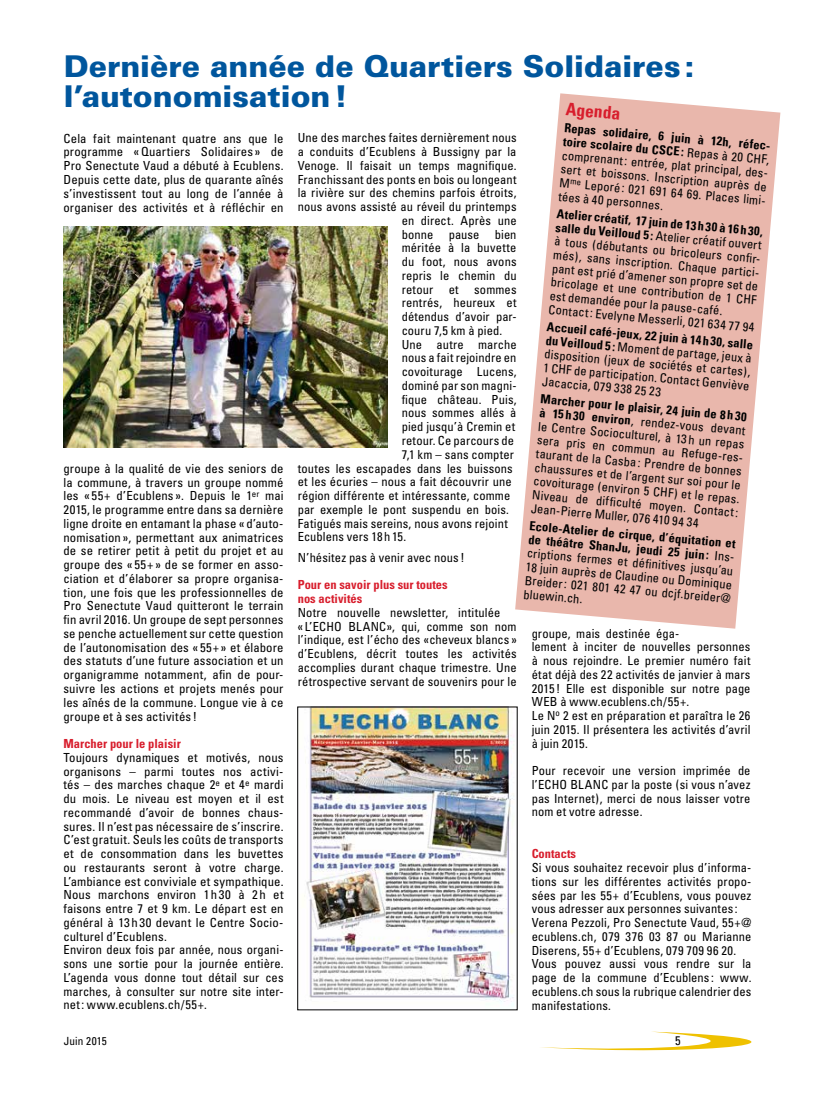
<style>
.page{position:relative;width:833px;height:1099px;background:#fff}
.page>*{position:absolute;margin:0;border:0;box-sizing:border-box;transform-origin:0 0}
.t1{font:900 30px/30px "Univers";color:#00569d}
.t2{font:700 condensed 17.5px "Univers";color:#d81e2d}
.t3{font:condensed 12.5px/13.8px "Univers";letter-spacing:.01em;color:#000}
.t4{font:700 condensed 12.5px/13.8px "Univers";color:#d81e2d}
.t5{font:condensed 11.25px "Univers";letter-spacing:.015em;color:#000}
.s1{font-weight:700}
</style>
<div class="page">
<svg style="left:541px;top:1031px;width:210px;height:19px"></svg>
<svg style="left:515px;top:93px;width:265px;height:535px;fill:#e9b7ac"></svg>
<img style="left:304px;top:708px;width:210px;height:297px">
<img style="left:63px;top:227px;width:324px;height:220px">
<h1 class="t1" style="left:64px;top:51px;width:632px">Dernière année de Quartiers Solidaires: l’autonomisation!</h1>
<h2 class="t2" style="left:567px;top:98px;width:56px;rotate:5deg">Agenda</h2>
<p class="t3" style="left:565px;top:121px;width:210px;rotate:5deg"><span class="s1">Repas solidaire, 6 juin à 12h, réfec&shy;toire scolaire du CSCE :</span> Repas à 20 CHF, comprenant: entrée, plat principal, des&shy;sert et boissons. Inscription auprès de M<sup>me</sup> Leporé: 021 691 64 69. Places limi&shy;tées à 40 personnes.</p>
<p class="t3" style="left:557px;top:206px;width:208px;rotate:5deg"><span class="s1">Atelier créatif, 17 juin de 13 h30 à 16 h30, salle du Veilloud 5 :</span> Atelier créatif ouvert à tous (débutants ou bricoleurs confi r&shy;més), sans inscription. Chaque partici&shy;pant est prié d’amener son propre set de bricolage et une contribution de 1 CHF est demandée pour la pause-café.<br>Contact: Evelyne Messerli, 021 634 77 94</p>
<p class="t3" style="left:298px;top:131px;width:220px">Une des marches faites dernièrement nous</p>
<p class="t3" style="left:298px;top:145px;width:220px">a conduits d’Ecublens à Bussigny par la</p>
<p class="t3" style="left:298px;top:158px;width:220px">Venoge. Il faisait un temps magnifique.</p>
<p class="t3" style="left:298px;top:172px;width:220px">Franchissant des ponts en bois ou longeant</p>
<p class="t3" style="left:298px;top:186px;width:220px">la rivière sur des chemins parfois étroits,</p>
<p class="t3" style="left:298px;top:200px;width:220px">nous avons assisté au réveil du printemps</p>
<p class="t3" style="left:402px;top:213px;width:116px">en direct. Après une</p>
<p class="t3" style="left:402px;top:227px;width:116px">bonne pause bien</p>
<p class="t3" style="left:402px;top:241px;width:116px">méritée à la buvette</p>
<p class="t3" style="left:402px;top:255px;width:116px">du foot, nous avons</p>
<p class="t3" style="left:402px;top:268px;width:116px">repris le chemin du</p>
<p class="t3" style="left:402px;top:282px;width:116px">retour et sommes</p>
<p class="t3" style="left:402px;top:296px;width:116px">rentrés, heureux et</p>
<p class="t3" style="left:402px;top:310px;width:116px">détendus d’avoir par-</p>
<p class="t3" style="left:402px;top:323px;width:102px">couru 7,5 km à pied.</p>
<p class="t3" style="left:402px;top:337px;width:116px">Une autre marche</p>
<p class="t3" style="left:402px;top:351px;width:116px">nous a fait rejoindre en</p>
<p class="t3" style="left:402px;top:365px;width:116px">covoiturage Lucens,</p>
<p class="t3" style="left:402px;top:378px;width:116px">dominé par son magni-</p>
<p class="t3" style="left:402px;top:392px;width:116px">fique château. Puis,</p>
<p class="t3" style="left:402px;top:406px;width:116px">nous sommes allés à</p>
<p class="t3" style="left:402px;top:420px;width:115px">pied jusqu’à Cremin et</p>
<p class="t3" style="left:402px;top:433px;width:114px">retour. Ce parcours de</p>
<p class="t3" style="left:402px;top:447px;width:114px">7,1 km – sans compter</p>
<p class="t3" style="left:298px;top:461px;width:217px">toutes les escapades dans les buissons</p>
<p class="t3" style="left:298px;top:475px;width:215px">et les écuries – nous a fait découvrir une</p>
<p class="t3" style="left:298px;top:488px;width:214px">région différente et intéressante, comme</p>
<p class="t3" style="left:298px;top:502px;width:213px">par exemple le pont suspendu en bois.</p>
<p class="t3" style="left:298px;top:516px;width:212px">Fatigués mais sereins, nous avons rejoint</p>
<p class="t3" style="left:298px;top:530px;width:110px">Ecublens vers 18 h15.</p>
<p class="t3" style="left:298px;top:550px;width:168px">N’hésitez pas à venir avec nous !</p>
<p class="t4" style="left:298px;top:578px;width:151px">Pour en savoir plus sur toutes nos activités</p>
<p class="t3" style="left:298px;top:605px;width:220px">Notre nouvelle newsletter, intitulée<br>« L’ECHO BLANC», qui, comme son nom l’indique, est l’écho des «cheveux blancs » d’Ecublens, décrit toutes les activités accomplies durant chaque trimestre. Une rétrospective servant de souvenirs pour le</p>
<p class="t3" style="left:63px;top:131px;width:221px;text-align:justify">Cela fait maintenant quatre ans que le programme «Quartiers Solidaires » de Pro Senectute Vaud a débuté à Ecublens.<br>Depuis cette date, plus de quarante aînés s’investissent tout au long de l’année à organiser des activités et à réfléchir en</p>
<p class="t3" style="left:547px;top:319px;width:208px;text-align:justify;rotate:5deg"><span class="s1">Accueil café-jeux, 22 juin à 14h30, salle du Veilloud 5:</span> Moment de partage, jeux à disposition (jeux de sociétés et cartes), 1 CHF de participation. Contact Genviève Jacaccia, 079 338 25 23</p>
<p class="t3" style="left:541px;top:391px;width:208px;text-align:justify;rotate:5deg"><span class="s1">Marcher pour le plaisir, 24 juin de 8 h30 à 15h 30 environ</span>, rendez-vous devant le Centre Socioculturel, à 13h un repas sera pris en commun au Refuge-res&shy;taurant de la Casba : Prendre de bonnes chaussures et de l’argent sur soi pour le covoiturage (environ 5 CHF) et le repas.<br>Niveau de diffi culté moyen. Contact:<br>Jean-Pierre Muller, 076 410 94 34</p>
<p class="t3" style="left:63px;top:461px;width:222px;text-align:justify">groupe à la qualité de vie des seniors de la commune, à travers un groupe nommé les « 55+ d’Ecublens ». Depuis le 1<sup>er</sup> mai 2015, le programme entre dans sa dernière ligne droite en entamant la phase «d’auto&shy;nomisation », permettant aux animatrices de se retirer petit à petit du projet et au groupe des « 55+» de se former en asso&shy;ciation et d’élaborer sa propre organisa&shy;tion, une fois que les professionnelles de Pro Senectute Vaud quitteront le terrain fin avril 2016. Un groupe de sept personnes se penche actuellement sur cette question de l’autonomisation des « 55+» et élabore des statuts d’une future association et un organigramme notamment, afin de pour&shy;suivre les actions et projets menés pour les aînés de la commune. Longue vie à ce groupe et à ses activités!</p>
<p class="t4" style="left:63px;top:736px;width:119px">Marcher pour le plaisir</p>
<p class="t3" style="left:63px;top:750px;width:222px">Toujours dynamiques et motivés, nous organisons – parmi toutes nos activi&shy;tés – des marches chaque 2<sup>e</sup> et 4<sup>e</sup> mardi du mois. Le niveau est moyen et il est recommandé d’avoir de bonnes chaus&shy;sures. Il n’est pas nécessaire de s’inscrire.<br>C’est gratuit. Seuls les coûts de transports et de consommation dans les buvettes ou restaurants seront à votre charge.<br>L’ambiance est conviviale et sympathique.<br>Nous marchons environ 1h30 à 2h et faisons entre 7 et 9 km. Le départ est en général à 13 h30 devant le Centre Socio&shy;culturel d’Ecublens.<br>Environ deux fois par année, nous organi&shy;sons une sortie pour la journée entière.<br>L’agenda vous donne tout détail sur ces marches, à consulter sur notre site inter&shy;net: www.ecublens.ch/55+.</p>
<p class="t3" style="left:530px;top:518px;width:210px;rotate:5deg"><span class="s1">Ecole-Atelier de cirque, d’équitation et de théâtre ShanJu, jeudi 25 juin:</span> Ins&shy;criptions fermes et défi nitives jusqu’au 18 juin auprès de Claudine ou Dominique Breider: 021 801 42 47 ou dcjf.breider@ bluewin.ch.</p>
<p class="t3" style="left:531px;top:626px;width:220px">groupe, mais destinée éga-<br>lement à inciter de nouvelles personnes à nous rejoindre. Le premier numéro fait état déjà des 22 activités de janvier à mars 2015 ! Elle est disponible sur notre page WEB à www.ecublens.ch/55+.<br>Le N<sup>o</sup> 2 est en préparation et paraîtra le 26 juin 2015. Il présentera les activités d’avril à juin 2015.</p>
<p class="t3" style="left:531px;top:763px;width:220px;text-align:justify">Pour recevoir une version imprimée de l’ECHO BLANC par la poste (si vous n’avez pas Internet), merci de nous laisser votre nom et votre adresse.</p>
<p class="t4" style="left:531px;top:847px;width:46px">Contacts</p>
<p class="t3" style="left:531px;top:860px;width:221px">Si vous souhaitez recevoir plus d’informa&shy;tions sur les différentes activités propo&shy;sées par les 55+ d’Ecublens, vous pouvez vous adresser aux personnes suivantes :<br>Verena Pezzoli, Pro Senectute Vaud, 55+@ ecublens.ch, 079 376 03 87 ou Marianne Diserens, 55+ d’Ecublens, 079 709 96 20.<br>Vous pouvez aussi vous rendre sur la page de la commune d’Ecublens : www. ecublens.ch sous la rubrique calendrier des manifestations.</p>
<p class="t5" style="left:64px;top:1033px;width:45px">Juin 2015</p>
<p class="t3" style="left:675px;top:1033px;width:7px">5</p>
</div>
